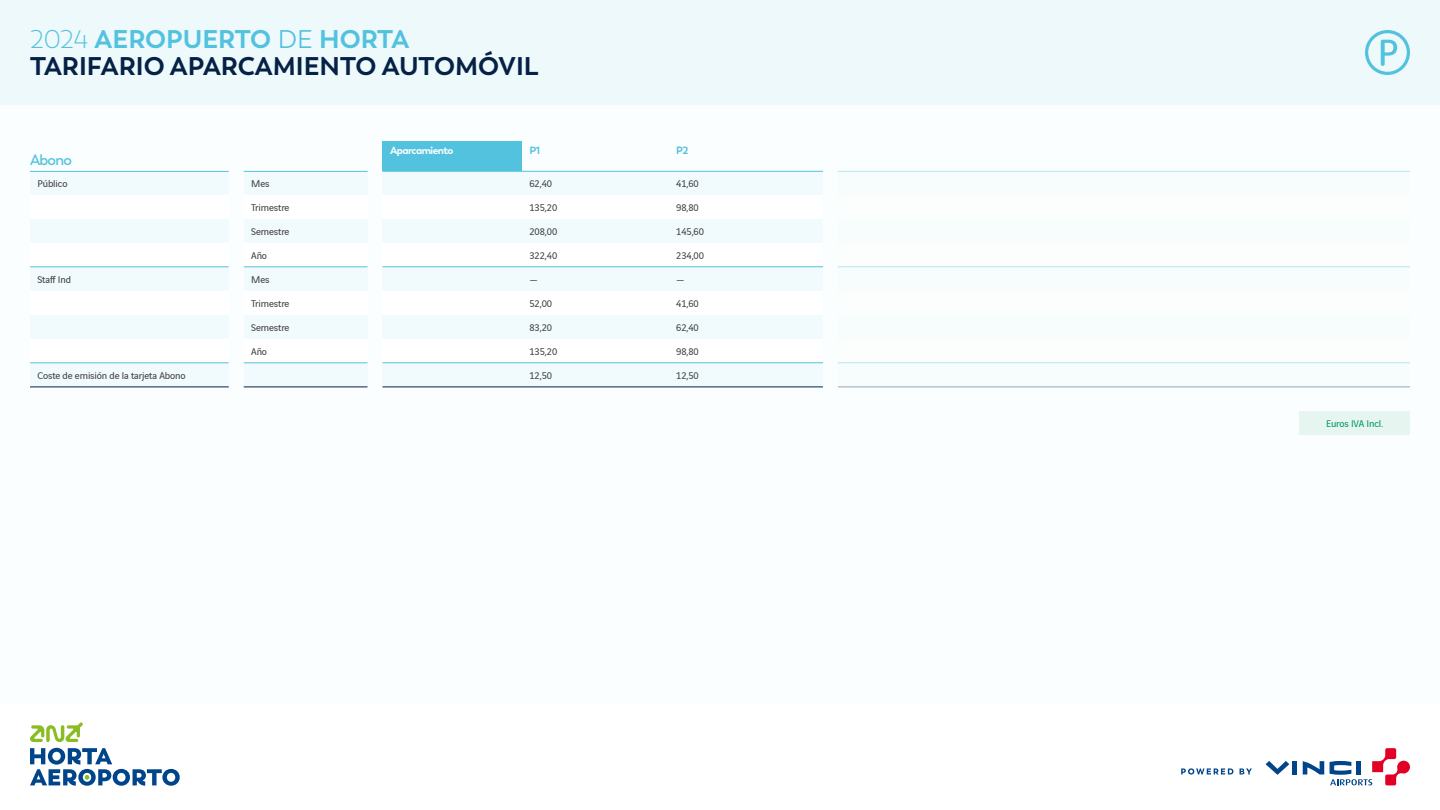
<style>
.page{position:relative;width:1440px;height:810px;background:#fff}
.page>*{position:absolute;margin:0;border:0;box-sizing:border-box;transform-origin:0 0}
.t1{font:700 25.5px/27px "Trenda";color:#052145}
.t2{font:600 15px "Trenda";letter-spacing:-.05em;color:#52c2de}
.t3{font:10.5px "Vinci Sans";letter-spacing:-.01em;color:#404040}
.t4{font:10.5px "Vinci Sans";letter-spacing:-.01em;color:#009669}
.t5{font:700 10.5px "Trenda";letter-spacing:-.05em;color:#fff}
.t6{font:700 10.5px "Trenda";color:#52c2de}
.s1{font-weight:300;color:#52c2de}
.s2{color:#52c2de}
.s3{font-weight:400;color:#52c2de}
</style>
<div class="page">
<div style="left:0;top:0;width:1440px;height:105px;background:#eef9fc"></div>
<div style="left:0;top:105px;width:1440px;height:600px;background:#fbfefe"></div>
<div style="left:30px;top:171px;width:199px;height:24px;background:#f1fafc"></div>
<div style="left:30px;top:267px;width:199px;height:24px;background:#f1fafc"></div>
<div style="left:244px;top:267px;width:124px;height:24px;background:#f1fafc"></div>
<div style="left:382px;top:267px;width:441px;height:24px;background:#f1fafc"></div>
<div style="left:838px;top:267px;width:572px;height:24px;background:#f1fafc"></div>
<div style="left:30px;top:363px;width:199px;height:24px;background:#f1fafc"></div>
<div style="left:244px;top:171px;width:124px;height:24px;background:#f1fafc"></div>
<div style="left:244px;top:363px;width:124px;height:24px;background:#f1fafc"></div>
<div style="left:30px;top:219px;width:199px;height:24px;background:#f1fafc"></div>
<div style="left:30px;top:315px;width:199px;height:24px;background:#f1fafc"></div>
<div style="left:244px;top:315px;width:124px;height:24px;background:#f1fafc"></div>
<div style="left:382px;top:315px;width:441px;height:24px;background:#f1fafc"></div>
<div style="left:838px;top:315px;width:572px;height:24px;background:#f1fafc"></div>
<div style="left:244px;top:219px;width:124px;height:24px;background:#f1fafc"></div>
<div style="left:30px;top:195px;width:199px;height:24px;background:#fff"></div>
<div style="left:30px;top:291px;width:199px;height:24px;background:#fff"></div>
<div style="left:244px;top:291px;width:124px;height:24px;background:#fff"></div>
<div style="left:382px;top:291px;width:441px;height:24px;background:#fff"></div>
<div style="left:838px;top:291px;width:572px;height:24px;background:#fff"></div>
<div style="left:244px;top:195px;width:124px;height:24px;background:#fff"></div>
<div style="left:30px;top:243px;width:199px;height:24px;background:#fff"></div>
<div style="left:30px;top:339px;width:199px;height:24px;background:#fff"></div>
<div style="left:244px;top:339px;width:124px;height:24px;background:#fff"></div>
<div style="left:382px;top:339px;width:441px;height:24px;background:#fff"></div>
<div style="left:838px;top:339px;width:572px;height:24px;background:#fff"></div>
<div style="left:244px;top:243px;width:124px;height:24px;background:#fff"></div>
<div style="left:382px;top:171px;width:441px;height:24px;background:#f1fafc"></div>
<div style="left:838px;top:171px;width:572px;height:24px;background:#f1fafc"></div>
<div style="left:382px;top:363px;width:441px;height:24px;background:#f1fafc"></div>
<div style="left:838px;top:363px;width:572px;height:24px;background:#f1fafc"></div>
<div style="left:382px;top:219px;width:441px;height:24px;background:#f1fafc"></div>
<div style="left:838px;top:219px;width:572px;height:24px;background:#f1fafc"></div>
<div style="left:382px;top:195px;width:441px;height:24px;background:#fff"></div>
<div style="left:838px;top:195px;width:572px;height:24px;background:#fff"></div>
<div style="left:382px;top:243px;width:441px;height:24px;background:#fff"></div>
<div style="left:838px;top:243px;width:572px;height:24px;background:#fff"></div>
<hr style="left:30px;top:171px;width:199px;height:1px;background:#52c2de">
<hr style="left:244px;top:171px;width:124px;height:1px;background:#52c2de">
<hr style="left:382px;top:171px;width:441px;height:1px;background:#52c2de">
<hr style="left:838px;top:171px;width:572px;height:1px;background:#52c2de">
<hr style="left:30px;top:267px;width:199px;height:1px;background:#52c2de">
<hr style="left:30px;top:363px;width:199px;height:1px;background:#52c2de">
<hr style="left:30px;top:387px;width:199px;height:1px;background:#052145">
<hr style="left:244px;top:267px;width:124px;height:1px;background:#52c2de">
<hr style="left:244px;top:363px;width:124px;height:1px;background:#52c2de">
<hr style="left:244px;top:387px;width:124px;height:1px;background:#052145">
<hr style="left:382px;top:267px;width:441px;height:1px;background:#52c2de">
<hr style="left:838px;top:267px;width:572px;height:1px;background:#52c2de">
<hr style="left:382px;top:363px;width:441px;height:1px;background:#52c2de">
<hr style="left:838px;top:363px;width:572px;height:1px;background:#52c2de">
<hr style="left:382px;top:387px;width:441px;height:1px;background:#052145">
<hr style="left:838px;top:387px;width:572px;height:1px;background:#052145">
<div style="left:1299px;top:411px;width:111px;height:24px;background:#e6f5f0"></div>
<div style="left:383px;top:141px;width:139px;height:30px;background:#52c2de"></div>
<svg style="left:1181px;top:768px;width:52px;height:7px"></svg>
<svg style="left:1240px;top:768px;width:12px;height:6px"></svg>
<hr style="left:1293px;top:761px;width:4px;height:13px;background:#00458a">
<svg style="left:1303px;top:761px;width:21px;height:13px"></svg>
<svg style="left:1266px;top:761px;width:23px;height:14px"></svg>
<svg style="left:1330px;top:748px;width:80px;height:37px"></svg>
<svg style="left:1365px;top:30px;width:45px;height:45px"></svg>
<svg style="left:30px;top:722px;width:53px;height:20px"></svg>
<svg style="left:30px;top:748px;width:150px;height:38px"></svg>
<h1 class="t1" style="left:30px;top:26px;width:510px"><span class="s1">2024</span> <span class="s2">AEROPUERTO</span> <span class="s3">DE</span> <span class="s2">HORTA<br></span>TARIFARIO APARCAMIENTO AUTOMÓVIL</h1>
<h2 class="t2" style="left:30px;top:151px;width:43px">Abono</h2>
<p class="t3" style="left:38px;top:176px;width:32px">Público</p>
<p class="t3" style="left:38px;top:272px;width:35px">Staff Ind</p>
<p class="t3" style="left:38px;top:368px;width:150px">Coste de emisión de la tarjeta Abono</p>
<p class="t3" style="left:251px;top:176px;width:20px">Mes</p>
<p class="t3" style="left:251px;top:200px;width:40px">Trimestre</p>
<p class="t3" style="left:251px;top:224px;width:40px">Semestre</p>
<p class="t3" style="left:251px;top:248px;width:17px">Año</p>
<p class="t3" style="left:251px;top:272px;width:20px">Mes</p>
<p class="t3" style="left:251px;top:296px;width:40px">Trimestre</p>
<p class="t3" style="left:251px;top:320px;width:40px">Semestre</p>
<p class="t3" style="left:251px;top:344px;width:17px">Año</p>
<p class="t5" style="left:390px;top:144px;width:65px">Aparcamiento</p>
<p class="t6" style="left:530px;top:144px;width:12px">P1</p>
<p class="t6" style="left:676px;top:144px;width:14px">P2</p>
<p class="t3" style="left:529px;top:176px;width:24px">62,40</p>
<p class="t3" style="left:529px;top:200px;width:29px">135,20</p>
<p class="t3" style="left:529px;top:224px;width:29px">208,00</p>
<p class="t3" style="left:529px;top:248px;width:29px">322,40</p>
<p class="t3" style="left:529px;top:272px;width:10px">—</p>
<p class="t3" style="left:529px;top:296px;width:24px">52,00</p>
<p class="t3" style="left:529px;top:320px;width:24px">83,20</p>
<p class="t3" style="left:529px;top:344px;width:29px">135,20</p>
<p class="t3" style="left:529px;top:368px;width:24px">12,50</p>
<p class="t3" style="left:676px;top:176px;width:24px">41,60</p>
<p class="t3" style="left:676px;top:200px;width:24px">98,80</p>
<p class="t3" style="left:676px;top:224px;width:29px">145,60</p>
<p class="t3" style="left:676px;top:248px;width:29px">234,00</p>
<p class="t3" style="left:676px;top:272px;width:10px">—</p>
<p class="t3" style="left:676px;top:296px;width:24px">41,60</p>
<p class="t3" style="left:676px;top:320px;width:24px">62,40</p>
<p class="t3" style="left:676px;top:344px;width:24px">98,80</p>
<p class="t3" style="left:676px;top:368px;width:24px">12,50</p>
<p class="t4" style="left:1326px;top:416px;width:59px">Euros IVA Incl.</p>
</div>
